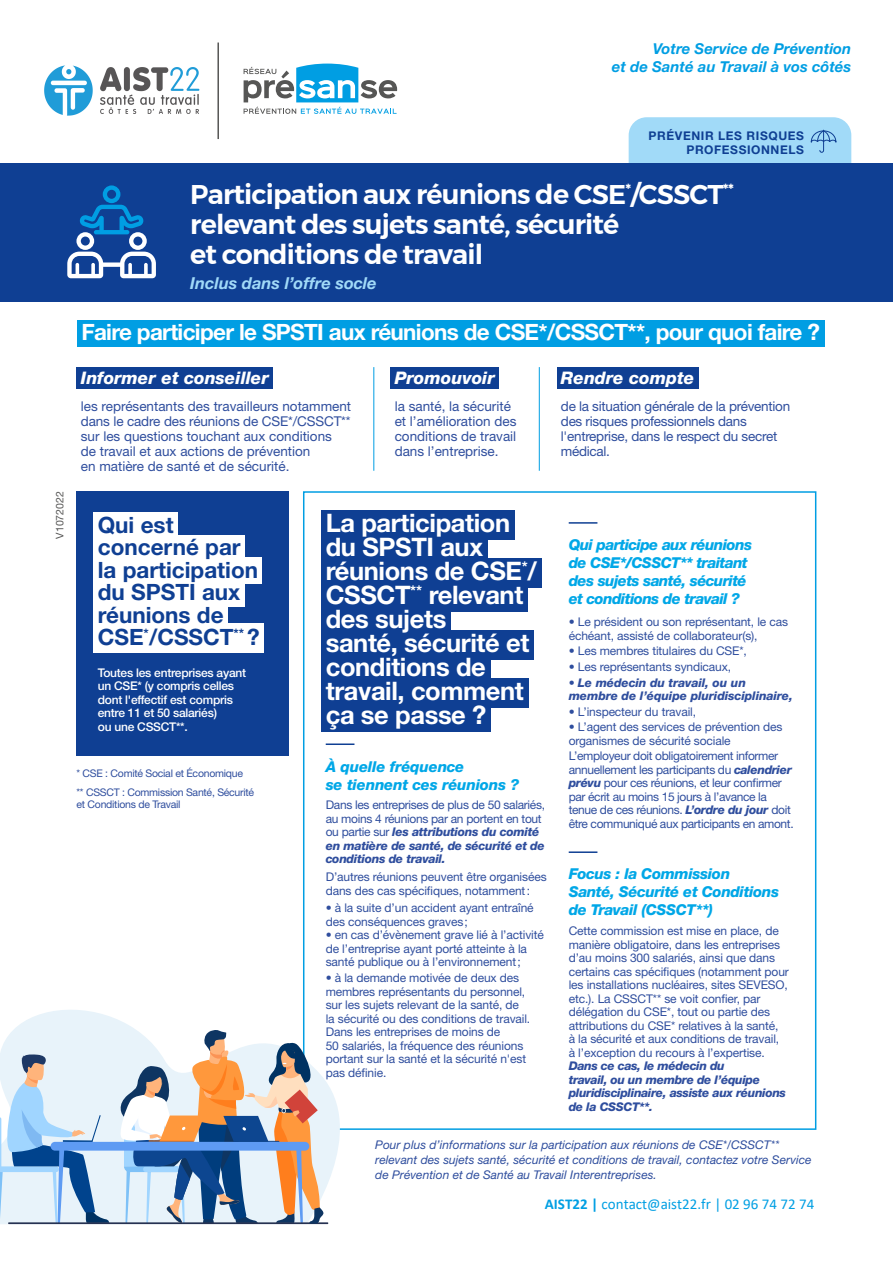
<style>
.page{position:relative;width:893px;height:1263px;background:#fff}
.page>*{position:absolute;margin:0;border:0;box-sizing:border-box;transform-origin:0 0}
.t1{font:600 27px/30px "Montserrat";letter-spacing:-.03em;color:#fff}
.t2{font:700 25.5px "Helvetica Neue LT Std";letter-spacing:-.015em;color:#fff}
.t3{font:700 22.5px "Helvetica Neue LT Std";color:#0f3f93}
.t4{font:700 22.5px "Helvetica Neue LT Std";letter-spacing:-.03em;color:#fff}
.t5{font:italic 800 17.4px "Helvetica Neue LT Std";color:#fff}
.t6{font:italic 700 16.5px "Helvetica Neue LT Std";color:#a1daf8}
.t7{font:italic 800 15px/18px "Helvetica Neue LT Std";letter-spacing:-.025em;color:#00a7e7}
.t8{font:italic 700 15px/18px "Helvetica Neue LT Std";color:#009ee3;text-align:right}
.t9{font:15px "Calibri";color:#009fe3}
.t10{font:13.5px/15px "Helvetica Neue LT Std";color:#2f4e9e}
.t11{font:13.5px/15px "Helvetica Neue LT Std";letter-spacing:-.02em;color:#2f4e9e}
.t12{font:12px/13.5px "Helvetica Neue LT Std";letter-spacing:-.01em;color:#2f4e9e}
.t13{font:12px/13.5px "Helvetica Neue LT Std";letter-spacing:-.03em;color:#2f4e9e}
.t14{font:italic 12px/15px "Helvetica Neue LT Std";color:#2f4e9e}
.t15{font:500 12px/13.5px "Helvetica Neue LT Std";letter-spacing:-.02em;color:#fff}
.t16{font:italic 800 12px/13.5px "Helvetica Neue LT Std";letter-spacing:-.01em;color:#2f4e9e}
.t17{font:700 12px/13.5px "Helvetica Neue LT Std";letter-spacing:.05em;color:#0f3f93;text-align:right}
.t18{font:10.5px/12px "Helvetica Neue LT Std";letter-spacing:-.025em;color:#2f4e9e}
.t19{font:10.5px "Helvetica Neue LT Std";color:#565655}
.s1{font-weight:800;font-style:italic}
.s2{font-weight:400;font-style:normal}
.s3{font-weight:700}
</style>
<div class="page">
<hr style="left:217px;top:43px;width:2px;height:96px;background:#565655">
<svg style="left:244px;top:64px;width:153px;height:50px"></svg>
<div style="left:629px;top:117px;width:222px;height:80px;background:#a1daf8;border-radius:18px"></div>
<svg style="left:810px;top:130px;width:27px;height:23px"></svg>
<div style="left:0;top:164px;width:893px;height:138px;background:#0f3f93"></div>
<div style="left:77px;top:491px;width:212px;height:265px;background:#0f3f93"></div>
<div style="left:94px;top:512px;width:84px;height:27px;background:#fff"></div>
<div style="left:94px;top:535px;width:151px;height:27px;background:#fff"></div>
<div style="left:94px;top:557px;width:168px;height:27px;background:#fff"></div>
<div style="left:94px;top:580px;width:151px;height:27px;background:#fff"></div>
<div style="left:94px;top:602px;width:134px;height:27px;background:#fff"></div>
<div style="left:94px;top:623px;width:170px;height:30px;background:#fff"></div>
<div style="left:77px;top:320px;width:748px;height:26px;background:#009ee3"></div>
<div style="left:77px;top:367px;width:196px;height:22px;background:#0f3f93"></div>
<div style="left:390px;top:367px;width:109px;height:22px;background:#0f3f93"></div>
<hr style="left:373px;top:367px;width:1px;height:104px;background:#009ee3">
<div style="left:321px;top:510px;width:194px;height:29px;background:#0f3f93"></div>
<div style="left:321px;top:534px;width:167px;height:29px;background:#0f3f93"></div>
<div style="left:321px;top:558px;width:221px;height:29px;background:#0f3f93"></div>
<div style="left:321px;top:582px;width:207px;height:29px;background:#0f3f93"></div>
<div style="left:321px;top:606px;width:130px;height:29px;background:#0f3f93"></div>
<div style="left:321px;top:630px;width:213px;height:29px;background:#0f3f93"></div>
<div style="left:321px;top:654px;width:170px;height:29px;background:#0f3f93"></div>
<div style="left:321px;top:678px;width:208px;height:29px;background:#0f3f93"></div>
<div style="left:321px;top:702px;width:170px;height:29px;background:#0f3f93"></div>
<hr style="left:326px;top:743px;width:28px;height:2px;background:#0f3f93">
<hr style="left:569px;top:522px;width:28px;height:2px;background:#0f3f93">
<hr style="left:569px;top:851px;width:28px;height:2px;background:#0f3f93">
<div style="left:557px;top:367px;width:142px;height:22px;background:#0f3f93"></div>
<hr style="left:539px;top:367px;width:1px;height:104px;background:#009ee3">
<svg style="left:67px;top:185px;width:89px;height:93px"></svg>
<svg style="left:0;top:978px;width:371px;height:246px"></svg>
<svg style="left:0;top:1054px;width:109px;height:169px;background:#bcd3e8"></svg>
<div style="left:51px;top:1142px;width:258px;height:8px;background:#5e9bf3;border-radius:4px"></div>
<hr style="left:8px;top:1222px;width:320px;height:2px;background:#263252">
<svg style="left:117px;top:1029px;width:207px;height:194px"></svg>
<img style="left:44px;top:65px;width:156px;height:51px">
<p class="t8" style="left:612px;top:39px;width:241px">Votre Service de Prévention<br>et de Santé au Travail à vos côtés</p>
<p class="t17" style="left:649px;top:129px;width:157px">PRÉVENIR LES RISQUES<br>PROFESSIONNELS</p>
<p class="t1" style="left:190px;top:179px;width:545px">Participation aux réunions de CSE<sup>*</sup>/CSSCT<sup>** </sup>relevant des sujets santé, sécurité<br>et conditions de travail</p>
<p class="t6" style="left:190px;top:273px;width:188px">Inclus dans l’offre socle</p>
<p class="t19" style="left:53px;top:539px;width:49px;rotate:-90deg">V1072022</p>
<p class="t4" style="left:81px;top:318px;width:740px">Faire participer le SPSTI aux réunions de CSE*/CSSCT**, pour quoi faire ?</p>
<p class="t5" style="left:81px;top:367px;width:189px">Informer et conseiller</p>
<p class="t10" style="left:81px;top:399px;width:272px">les représentants des travailleurs notamment dans le cadre des réunions de CSE*/CSSCT** sur les questions touchant aux conditions<br>de travail et aux actions de prévention<br>en matière de santé et de sécurité.</p>
<p class="t5" style="left:395px;top:367px;width:102px">Promouvoir</p>
<p class="t10" style="left:395px;top:399px;width:123px">la santé, la sécurité et l’amélioration des conditions de travail dans l’entreprise.</p>
<p class="t5" style="left:561px;top:367px;width:135px">Rendre compte</p>
<p class="t11" style="left:561px;top:399px;width:231px">de la situation générale de la prévention des risques professionnels dans l'entreprise, dans le respect du secret médical.</p>
<p class="t3" style="left:98px;top:511px;width:77px">Qui est</p>
<p class="t3" style="left:98px;top:533px;width:144px">concerné par</p>
<p class="t3" style="left:98px;top:556px;width:162px">la participation</p>
<p class="t3" style="left:98px;top:578px;width:144px">du SPSTI aux</p>
<p class="t3" style="left:98px;top:601px;width:127px">réunions de</p>
<p class="t3" style="left:98px;top:623px;width:163px">CSE<sup>*</sup>/CSSCT<sup>**</sup> ?</p>
<p class="t15" style="left:98px;top:665px;width:150px">Toutes les entreprises ayant un CSE* (y compris celles dont l'effectif est compris entre 11 et 50 salariés)<br>ou une CSSCT**.</p>
<p class="t18" style="left:77px;top:767px;width:168px">* CSE : Comité Social et Économique</p>
<p class="t18" style="left:77px;top:786px;width:179px">** CSSCT : Commission Santé, Sécurité et Conditions de Travail</p>
<p class="t2" style="left:326px;top:507px;width:186px">La participation</p>
<p class="t2" style="left:326px;top:531px;width:159px">du SPSTI aux</p>
<p class="t2" style="left:326px;top:555px;width:213px">réunions de CSE<sup>*</sup>/</p>
<p class="t2" style="left:326px;top:579px;width:199px">CSSCT<sup>**</sup> relevant</p>
<p class="t2" style="left:326px;top:603px;width:122px">des sujets</p>
<p class="t2" style="left:326px;top:627px;width:205px">santé, sécurité et</p>
<p class="t2" style="left:326px;top:651px;width:162px">conditions de</p>
<p class="t2" style="left:326px;top:675px;width:200px">travail, comment</p>
<p class="t2" style="left:326px;top:699px;width:162px">ça se passe ?</p>
<p class="t7" style="left:326px;top:757px;width:195px">À quelle fréquence<br>se tiennent ces réunions ?</p>
<p class="t12" style="left:326px;top:798px;width:221px">Dans les entreprises de plus de 50 salariés, au moins 4 réunions par an portent en tout ou partie sur <span class="s1">les attributions du comité en matière de santé, de sécurité et de conditions de travail.</span></p>
<p class="t12" style="left:326px;top:870px;width:222px">D’autres réunions peuvent être organisées dans des cas spécifiques, notamment:</p>
<p class="t12" style="left:326px;top:901px;width:209px">• à la suite d’un accident ayant entraîné des conséquences graves;</p>
<p class="t12" style="left:326px;top:928px;width:220px">• en cas d’évènement grave lié à l’activité de l’entreprise ayant porté atteinte à la santé publique ou à l’environnement;</p>
<p class="t12" style="left:326px;top:971px;width:206px">• à la demande motivée de deux des membres représentants du personnel, sur les sujets relevant de la santé, de la sécurité ou des conditions de travail.<br>Dans les entreprises de moins de<br>50 salariés, la fréquence des réunions portant sur la santé et la sécurité n'est pas définie.</p>
<p class="t7" style="left:569px;top:536px;width:185px">Qui participe aux réunions de CSE*/CSSCT** traitant des sujets santé, sécurité et conditions de travail ?</p>
<p class="t12" style="left:569px;top:615px;width:221px">• Le président ou son représentant, le cas échéant, assisté de collaborateur(s),</p>
<p class="t12" style="left:569px;top:644px;width:180px">• Les membres titulaires du CSE*,</p>
<p class="t12" style="left:569px;top:660px;width:164px">• Les représentants syndicaux,</p>
<p class="t16" style="left:569px;top:675px;width:226px"><span class="s2">•</span> Le médecin du travail, ou un membre de l’équipe pluridisciplinaire,</p>
<p class="t12" style="left:569px;top:704px;width:129px">• L’inspecteur du travail,</p>
<p class="t12" style="left:569px;top:720px;width:215px">• L’agent des services de prévention des organismes de sécurité sociale</p>
<p class="t13" style="left:569px;top:749px;width:226px">L’employeur doit obligatoirement informer annuellement les participants du <span class="s1">calendrier prévu</span> pour ces réunions, et leur confirmer par écrit au moins 15 jours à l’avance la tenue de ces réunions. <span class="s1">L’ordre du jour</span> doit être communiqué aux participants en amont.</p>
<p class="t7" style="left:569px;top:865px;width:212px">Focus : la Commission<br>Santé, Sécurité et Conditions de Travail (CSSCT**)</p>
<p class="t12" style="left:569px;top:924px;width:222px">Cette commission est mise en place, de manière obligatoire, dans les entreprises d’au moins 300 salariés, ainsi que dans certains cas spécifiques (notamment pour les installations nucléaires, sites SEVESO, etc.). La CSSCT** se voit confier, par délégation du CSE*, tout ou partie des attributions du CSE* relatives à la santé,<br>à la sécurité et aux conditions de travail,<br>à l’exception du recours à l’expertise.<br><span class="s1">Dans ce cas, le médecin du<br>travail, ou un membre de l’équipe pluridisciplinaire, assiste aux réunions de la CSSCT**.</span></p>
<p class="t14" style="left:375px;top:1137px;width:438px">Pour plus d’informations sur la participation aux réunions de CSE*/CSSCT** relevant des sujets santé, sécurité et conditions de travail, contactez votre Service de Prévention et de Santé au Travail Interentreprises.</p>
<p class="t9" style="left:545px;top:1194px;width:271px"><span class="s3">AIST22 |</span> contact@aist22.fr | 02 96 74 72 74</p>
</div>
